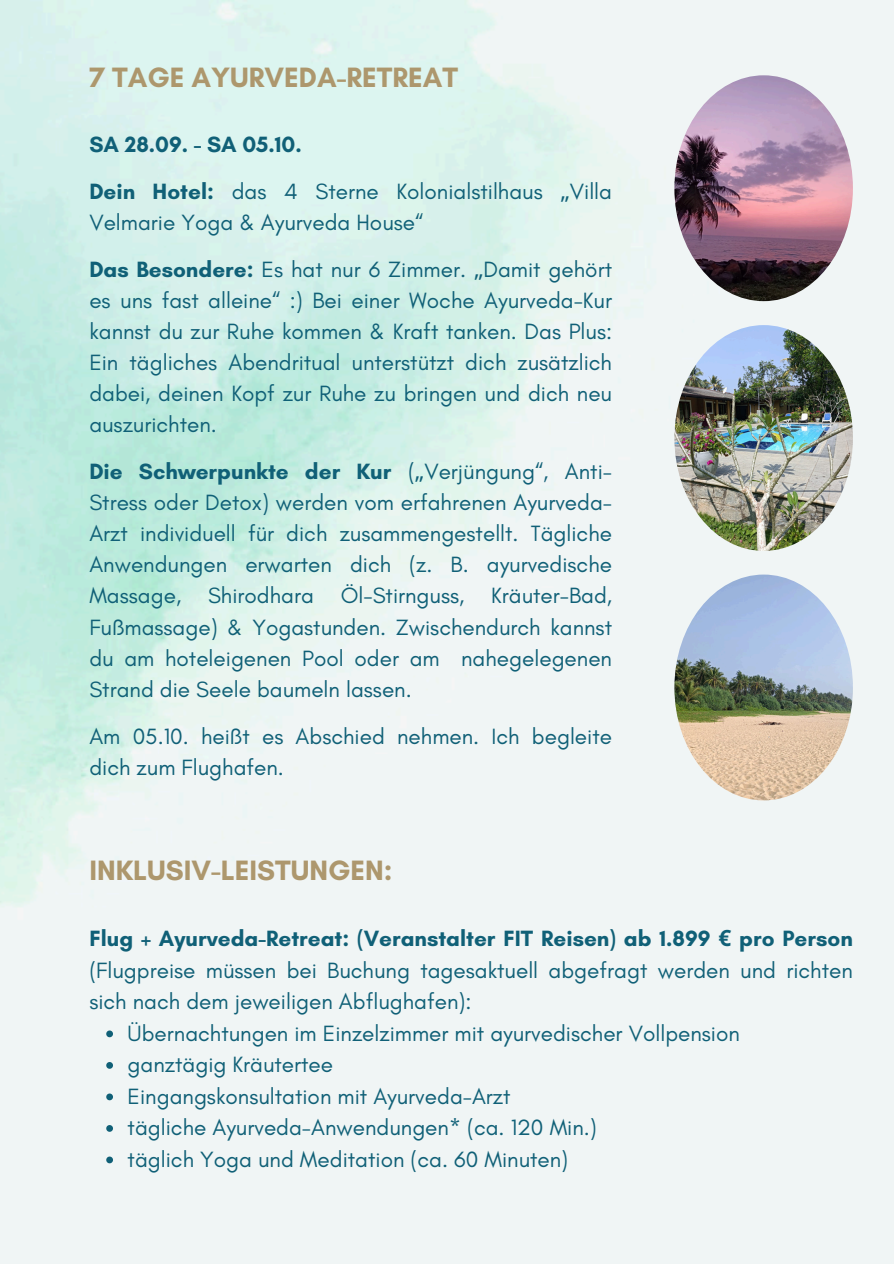
<style>
.page{position:relative;width:894px;height:1264px;background:#fff}
.page>*{position:absolute;margin:0;border:0;box-sizing:border-box;transform-origin:0 0}
.t1{font:700 28.5px "Glacial Indifference";color:#ad976d}
.t2{font:22.5px/31px "Glacial Indifference";color:#106077;text-align:justify}
.t3{font:700 22.5px "Glacial Indifference";color:#106077}
.s1{font-weight:700}
.s2{font-family:"Noto Sans"}
.s3{font-family:"Noto Sans";font-weight:700}
</style>
<div class="page">
<img style="left:0;top:0;width:893px;height:1263px">
<img style="left:674px;top:75px;width:178px;height:226px;border-radius:50%">
<img style="left:674px;top:574px;width:178px;height:226px;border-radius:50%">
<img style="left:674px;top:325px;width:178px;height:226px;border-radius:50%">
<svg style="left:106px;top:1030px;width:7px;height:7px"></svg>
<svg style="left:106px;top:1062px;width:7px;height:6px"></svg>
<svg style="left:106px;top:1093px;width:7px;height:7px"></svg>
<svg style="left:106px;top:1125px;width:7px;height:6px"></svg>
<svg style="left:106px;top:1156px;width:7px;height:7px"></svg>
<h1 class="t1" style="left:89px;top:60px;width:370px">7 TAGE AYURVEDA-RETREAT</h1>
<h2 class="t3" style="left:89px;top:131px;width:214px">SA 28.09. - SA 05.10.</h2>
<p class="t2" style="left:89px;top:176px;width:524px"><span class="s1">Dein Hotel:</span> das 4 Sterne Kolonialstilhaus <span class="s2">„</span>Villa<br>Velmarie Yoga &amp; Ayurveda House“</p>
<p class="t2" style="left:89px;top:254px;width:524px"><span class="s1">Das Besondere:</span> Es hat nur 6 Zimmer. <span class="s2">„</span>Damit gehört es uns fast alleine“ :) Bei einer Woche Ayurveda-Kur kannst du zur Ruhe kommen &amp; Kraft tanken. Das Plus:<br>Ein tägliches Abendritual unterstützt dich zusätzlich dabei, deinen Kopf zur Ruhe zu bringen und dich neu auszurichten.</p>
<p class="t2" style="left:89px;top:456px;width:524px"><span class="s1">Die Schwerpunkte der Kur</span> (<span class="s2">„</span>Verjüngung“, Anti-Stress oder Detox) werden vom erfahrenen Ayurveda-Arzt individuell für dich zusammengestellt. Tägliche Anwendungen erwarten dich (z. B. ayurvedische Massage, Shirodhara Öl-Stirnguss, Kräuter-Bad, Fußmassage) &amp; Yogastunden. Zwischendurch kannst du am hoteleigenen Pool oder am nahegelegenen Strand die Seele baumeln lassen.</p>
<p class="t2" style="left:89px;top:720px;width:524px">Am 05.10. heißt es Abschied nehmen. Ich begleite dich zum Flughafen.</p>
<h1 class="t1" style="left:89px;top:852px;width:304px">INKLUSIV-LEISTUNGEN:</h1>
<p class="t2" style="left:89px;top:922px;width:764px;line-height:31.5px"><span class="s1">Flug + Ayurveda-Retreat: (Veranstalter FIT Reisen) ab 1.899</span> <span class="s3">€</span> <span class="s1">pro Person </span>(Flugpreise müssen bei Buchung tagesaktuell abgefragt werden und richten sich nach dem jeweiligen Abflughafen):</p>
<p class="t2" style="left:128px;top:1017px;width:613px">Übernachtungen im Einzelzimmer mit ayurvedischer Vollpension</p>
<p class="t2" style="left:128px;top:1048px;width:207px">ganztägig Kräutertee</p>
<p class="t2" style="left:128px;top:1080px;width:384px">Eingangskonsultation mit Ayurveda-Arzt</p>
<p class="t2" style="left:128px;top:1111px;width:470px">tägliche Ayurveda-Anwendungen* (ca. 120 Min.)</p>
<p class="t2" style="left:128px;top:1143px;width:442px">täglich Yoga und Meditation (ca. 60 Minuten)</p>
</div>
